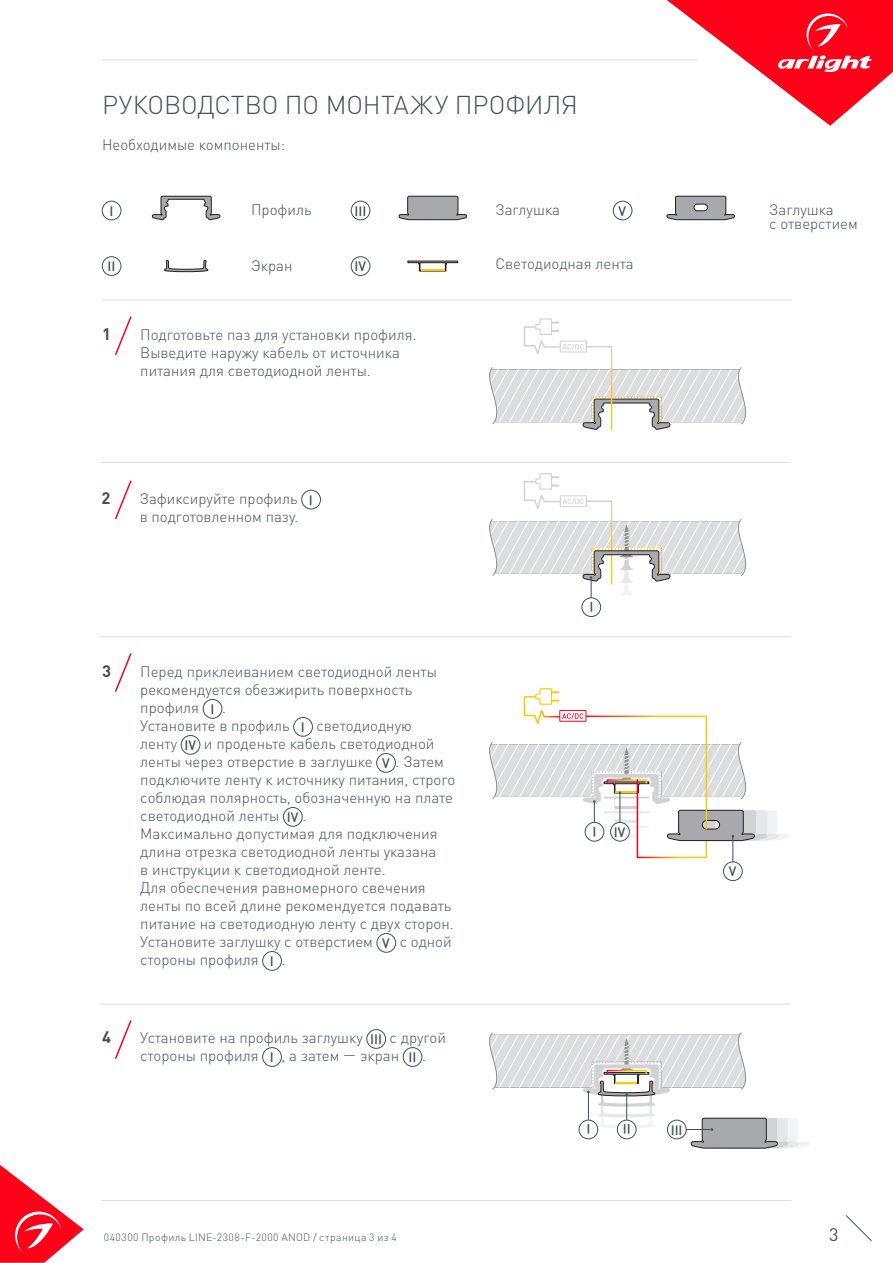
<style>
.page{position:relative;width:893px;height:1263px;background:#fff}
.page>*{position:absolute;margin:0;border:0;box-sizing:border-box;transform-origin:0 0}
.t1{font:300 25.5px "DIN Pro";letter-spacing:-.005em;color:#425159}
.t2{font:18px "DIN Pro";color:#425159}
.t3{font:700 16.5px "DIN Pro";color:#425159}
.t4{font:300 15px/18px "DIN Pro";color:#425159}
.t5{font:500 13.5px "DIN Pro";color:#425159}
.t6{font:300 10.5px "DIN Pro";letter-spacing:.04em;color:#425159}
</style>
<div class="page">
<svg style="left:0;top:1165px;width:84px;height:98px"></svg>
<svg style="left:845px;top:1215px;width:27px;height:26px"></svg>
<svg style="left:667px;top:0;width:226px;height:126px"></svg>
<hr style="left:102px;top:60px;width:595px;height:1px;background:#dcdddf">
<hr style="left:102px;top:300px;width:689px;height:1px;background:#dcdddf">
<hr style="left:102px;top:1200px;width:689px;height:1px;background:#dcdddf">
<svg style="left:407px;top:261px;width:51px;height:10px"></svg>
<div style="left:102px;top:201px;width:19px;height:19px;border:1px solid #425159;border-radius:50%"></div>
<div style="left:102px;top:256px;width:19px;height:20px;border:1px solid #425159;border-radius:50%"></div>
<div style="left:351px;top:201px;width:19px;height:19px;border:1px solid #425159;border-radius:50%"></div>
<div style="left:613px;top:201px;width:19px;height:19px;border:1px solid #425159;border-radius:50%"></div>
<div style="left:351px;top:256px;width:19px;height:20px;border:1px solid #425159;border-radius:50%"></div>
<hr style="left:100px;top:462px;width:690px;height:1px;background:#dcdddf">
<hr style="left:100px;top:636px;width:690px;height:1px;background:#dcdddf">
<hr style="left:100px;top:1004px;width:690px;height:1px;background:#dcdddf">
<div style="left:367px;top:1029px;width:19px;height:19px;border:1px solid #425159;border-radius:50%"></div>
<div style="left:262px;top:1047px;width:20px;height:19px;border:1px solid #425159;border-radius:50%"></div>
<div style="left:403px;top:1047px;width:19px;height:19px;border:1px solid #425159;border-radius:50%"></div>
<div style="left:302px;top:490px;width:19px;height:19px;border:1px solid #425159;border-radius:50%"></div>
<svg style="left:115px;top:480px;width:17px;height:40px"></svg>
<svg style="left:115px;top:1020px;width:17px;height:39px"></svg>
<svg style="left:115px;top:316px;width:17px;height:39px"></svg>
<div style="left:203px;top:699px;width:19px;height:19px;border:1px solid #425159;border-radius:50%"></div>
<div style="left:293px;top:717px;width:20px;height:19px;border:1px solid #425159;border-radius:50%"></div>
<div style="left:181px;top:735px;width:19px;height:19px;border:1px solid #425159;border-radius:50%"></div>
<div style="left:376px;top:753px;width:20px;height:19px;border:1px solid #425159;border-radius:50%"></div>
<div style="left:283px;top:807px;width:19px;height:19px;border:1px solid #425159;border-radius:50%"></div>
<div style="left:377px;top:933px;width:19px;height:19px;border:1px solid #425159;border-radius:50%"></div>
<div style="left:262px;top:951px;width:20px;height:19px;border:1px solid #425159;border-radius:50%"></div>
<svg style="left:115px;top:653px;width:17px;height:39px"></svg>
<svg style="left:152px;top:196px;width:68px;height:24px"></svg>
<svg style="left:164px;top:260px;width:45px;height:12px"></svg>
<svg style="left:399px;top:196px;width:68px;height:24px"></svg>
<svg style="left:666px;top:196px;width:69px;height:24px"></svg>
<svg style="left:489px;top:318px;width:258px;height:112px"></svg>
<div style="left:582px;top:598px;width:19px;height:19px;border:1px solid #425159;border-radius:50%"></div>
<svg style="left:489px;top:473px;width:258px;height:125px"></svg>
<div style="left:723px;top:862px;width:19px;height:19px;border:1px solid #425159;border-radius:50%"></div>
<svg style="left:489px;top:688px;width:299px;height:174px"></svg>
<svg style="left:489px;top:1032px;width:320px;height:116px"></svg>
<p class="t1" style="left:102px;top:87px;width:477px">РУКОВОДСТВО ПО МОНТАЖУ ПРОФИЛЯ</p>
<p class="t4" style="left:102px;top:134px;width:185px">Необходимые компоненты:</p>
<p class="t5" style="left:109px;top:202px;width:5px">I</p>
<p class="t5" style="left:107px;top:257px;width:9px">II</p>
<p class="t4" style="left:251px;top:200px;width:62px">Профиль</p>
<p class="t4" style="left:251px;top:256px;width:43px">Экран</p>
<p class="t4" style="left:495px;top:200px;width:66px">Заглушка</p>
<p class="t4" style="left:769px;top:200px;width:66px">Заглушка</p>
<p class="t4" style="left:769px;top:214px;width:90px">с отверстием</p>
<p class="t4" style="left:495px;top:254px;width:140px">Светодиодная лента</p>
<p class="t5" style="left:354px;top:202px;width:13px">III</p>
<p class="t5" style="left:619px;top:202px;width:9px">V</p>
<p class="t5" style="left:355px;top:257px;width:13px">IV</p>
<p class="t3" style="left:102px;top:322px;width:10px">1</p>
<p class="t4" style="left:140px;top:324px;width:278px">Подготовьте паз для установки профиля.<br>Выведите наружу кабель от источника питания для светодиодной ленты.</p>
<p class="t3" style="left:101px;top:487px;width:10px">2</p>
<p class="t4" style="left:140px;top:489px;width:159px">Зафиксируйте профиль</p>
<p class="t5" style="left:309px;top:491px;width:5px">I</p>
<p class="t4" style="left:140px;top:507px;width:160px">в подготовленном пазу.</p>
<p class="t3" style="left:102px;top:660px;width:10px">3</p>
<p class="t4" style="left:140px;top:662px;width:298px">Перед приклеиванием светодиодной ленты рекомендуется обезжирить поверхность профиля</p>
<p class="t5" style="left:210px;top:700px;width:5px">I</p>
<p class="t4" style="left:140px;top:698px;width:151px;text-indent:82px">.<br>Установите в профиль</p>
<p class="t5" style="left:301px;top:718px;width:5px">I</p>
<p class="t4" style="left:316px;top:716px;width:97px">светодиодную</p>
<p class="t4" style="left:140px;top:734px;width:38px">ленту</p>
<p class="t5" style="left:185px;top:736px;width:13px">IV</p>
<p class="t4" style="left:140px;top:734px;width:296px;text-indent:64px">и проденьте кабель светодиодной ленты через отверстие в заглушке</p>
<p class="t4" style="left:140px;top:752px;width:317px;text-indent:255px">. Затем подключите ленту к источнику питания, строго соблюдая полярность, обозначенную на плате светодиодной ленты</p>
<p class="t5" style="left:382px;top:754px;width:9px">V</p>
<p class="t5" style="left:287px;top:808px;width:13px">IV</p>
<p class="t4" style="left:140px;top:806px;width:315px;text-indent:162px">.<br>Максимально допустимая для подключения длина отрезка светодиодной ленты указана<br>в инструкции к светодиодной ленте.<br>Для обеспечения равномерного свечения ленты по всей длине рекомендуется подавать питание на светодиодную ленту с двух сторон.<br>Установите заглушку с отверстием</p>
<p class="t5" style="left:382px;top:934px;width:9px">V</p>
<p class="t4" style="left:400px;top:932px;width:54px">с одной</p>
<p class="t4" style="left:140px;top:950px;width:120px">стороны профиля</p>
<p class="t5" style="left:270px;top:952px;width:5px">I</p>
<p class="t4" style="left:282px;top:950px;width:5px">.</p>
<p class="t3" style="left:102px;top:1026px;width:10px">4</p>
<p class="t4" style="left:140px;top:1028px;width:224px">Установите на профиль заглушку</p>
<p class="t5" style="left:370px;top:1030px;width:13px">III</p>
<p class="t4" style="left:390px;top:1028px;width:58px">с другой</p>
<p class="t4" style="left:140px;top:1046px;width:120px">стороны профиля</p>
<p class="t5" style="left:270px;top:1048px;width:5px">I</p>
<p class="t4" style="left:282px;top:1046px;width:119px">, а затем — экран</p>
<p class="t5" style="left:408px;top:1048px;width:9px">II</p>
<p class="t4" style="left:422px;top:1046px;width:5px">.</p>
<p class="t5" style="left:593px;top:616px;width:5px;rotate:-180deg">I</p>
<p class="t5" style="left:597px;top:841px;width:5px;rotate:-180deg">I</p>
<p class="t5" style="left:614px;top:823px;width:13px">IV</p>
<p class="t5" style="left:729px;top:862px;width:9px">V</p>
<p class="t5" style="left:591px;top:1138px;width:5px;rotate:-180deg">I</p>
<p class="t5" style="left:631px;top:1138px;width:9px;rotate:-180deg">II</p>
<p class="t5" style="left:671px;top:1120px;width:13px">III</p>
<p class="t6" style="left:104px;top:1230px;width:295px">040300 Профиль LINE-2308-F-2000 ANOD / страница 3 из 4</p>
<p class="t2" style="left:829px;top:1222px;width:11px">3</p>
</div>
